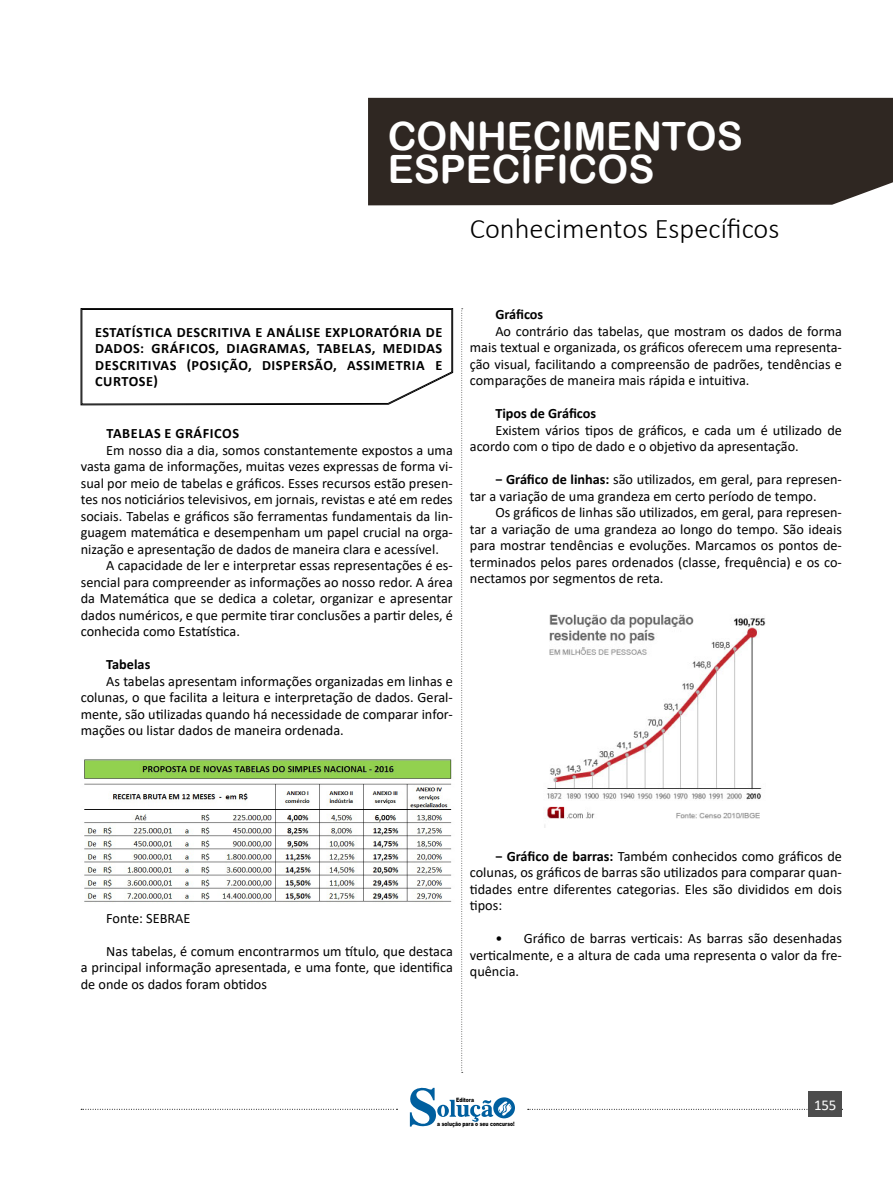
<style>
.page{position:relative;width:893px;height:1191px;background:#fff}
.page>*{position:absolute;margin:0;border:0;box-sizing:border-box;transform-origin:0 0}
.t1{font:39px/33px "Arial Rounded MT Bold";color:#fff}
.t2{font:300 28.5px "Calibri";color:#000}
.t3{font:15px "Calibri";color:#fff}
.t4{font:14.25px/16.5px "Calibri";color:#000;text-align:justify}
.CAIXINHAS{font:700 14.25px/16.5px "Calibri";letter-spacing:.04em;color:#000;text-align:justify}
.CAIXINHAS-2{font:700 14.25px "Calibri";color:#000}
.t5{font:900 6px "Arial";color:#000;scale:.76 1}
.s1{font-weight:700}
</style>
<div class="page">
<svg style="left:461px;top:308px;width:2px;height:765px"></svg>
<div style="left:368px;top:98px;width:525px;height:107px;background:#2f2722"></div>
<div style="left:388px;top:122px;width:489px;height:61px;background:#2f2722"></div>
<svg style="left:81px;top:1108px;width:316px;height:1px"></svg>
<svg style="left:528px;top:1109px;width:315px;height:1px"></svg>
<div style="left:809px;top:1091px;width:33px;height:26px;background:#4d4d4d"></div>
<svg style="left:410px;top:1087px;width:105px;height:40px"></svg>
<svg style="left:81px;top:308px;width:372px;height:97px"></svg>
<img style="left:84px;top:759px;width:368px;height:143px">
<img style="left:544px;top:614px;width:222px;height:213px">
<h1 class="t1" style="left:388px;top:119px;width:357px">CONHECIMENTOS<br>ESPECÍFICOS</h1>
<h2 class="t2" style="left:470px;top:211px;width:311px">Conhecimentos Específicos</h2>
<p class="CAIXINHAS" style="left:95px;top:324px;width:349px">ESTATÍSTICA DESCRITIVA E ANÁLISE EXPLORATÓRIA DE DADOS: GRÁFICOS, DIAGRAMAS, TABELAS, MEDIDAS DESCRITIVAS (POSIÇÃO, DISPERSÃO, ASSIMETRIA E CURTOSE)</p>
<p class="CAIXINHAS" style="left:107px;top:425px;width:134px">TABELAS E GRÁFICOS</p>
<p class="t4" style="left:81px;top:441px;width:374px;text-indent:26px">Em nosso dia a dia, somos constantemente expostos a uma vasta gama de informações, muitas vezes expressas de forma vi&shy;sual por meio de tabelas e gráficos. Esses recursos estão presen&shy;tes nos noticiários televisivos, em jornais, revistas e até em redes sociais. Tabelas e gráficos são ferramentas fundamentais da lin&shy;guagem matemática e desempenham um papel crucial na orga&shy;nização e apresentação de dados de maneira clara e acessível.</p>
<p class="t4" style="left:81px;top:557px;width:374px;text-indent:26px">A capacidade de ler e interpretar essas representações é es&shy;sencial para compreender as informações ao nosso redor. A área da Matemática que se dedica a coletar, organizar e apresentar dados numéricos, e que permite tirar conclusões a partir deles, é conhecida como Estatística.</p>
<p class="CAIXINHAS-2" style="left:106px;top:654px;width:46px">Tabelas</p>
<p class="t4" style="left:81px;top:672px;width:374px;text-indent:26px">As tabelas apresentam informações organizadas em linhas e colunas, o que facilita a leitura e interpretação de dados. Geral&shy;mente, são utilizadas quando há necessidade de comparar infor&shy;mações ou listar dados de maneira ordenada.</p>
<p class="CAIXINHAS" style="left:495px;top:306px;width:49px">Gráficos</p>
<p class="t4" style="left:470px;top:322px;width:374px;text-indent:26px">Ao contrário das tabelas, que mostram os dados de forma mais textual e organizada, os gráficos oferecem uma representa&shy;ção visual, facilitando a compreensão de padrões, tendências e comparações de maneira mais rápida e intuitiva.</p>
<p class="CAIXINHAS-2" style="left:495px;top:403px;width:102px">Tipos de Gráficos</p>
<p class="t4" style="left:470px;top:421px;width:374px;text-indent:26px">Existem vários tipos de gráficos, e cada um é utilizado de acordo com o tipo de dado e o objetivo da apresentação.</p>
<p class="t4" style="left:470px;top:471px;width:374px;text-indent:26px"><span class="s1">− Gráfico de linhas:</span> são utilizados, em geral, para represen&shy;tar a variação de uma grandeza em certo período de tempo.</p>
<p class="t4" style="left:470px;top:504px;width:374px;text-indent:26px">Os gráficos de linhas são utilizados, em geral, para represen&shy;tar a variação de uma grandeza ao longo do tempo. São ideais para mostrar tendências e evoluções. Marcamos os pontos de&shy;terminados pelos pares ordenados (classe, frequência) e os co&shy;nectamos por segmentos de reta.</p>
<p class="t4" style="left:106px;top:909px;width:86px">Fonte: SEBRAE</p>
<p class="t4" style="left:81px;top:942px;width:374px;text-indent:26px">Nas tabelas, é comum encontrarmos um título, que destaca a principal informação apresentada, e uma fonte, que identifica de onde os dados foram obtidos</p>
<p class="t4" style="left:470px;top:847px;width:374px;text-indent:26px"><span class="s1">− Gráfico de barras:</span> Também conhecidos como gráficos de colunas, os gráficos de barras são utilizados para comparar quan&shy;tidades entre diferentes categorias. Eles são divididos em dois tipos:</p>
<p class="t4" style="left:470px;top:929px;width:374px;text-indent:26px">• Gráfico de barras verticais: As barras são desenhadas verticalmente, e a altura de cada uma representa o valor da fre&shy;quência.</p>
<p class="t5" style="left:456px;top:1095px;width:25px">Editora</p>
<p class="t5" style="left:437px;top:1119px;width:103px">a solução para o seu concurso!</p>
<p class="t3" style="left:814px;top:1094px;width:24px">155</p>
</div>
